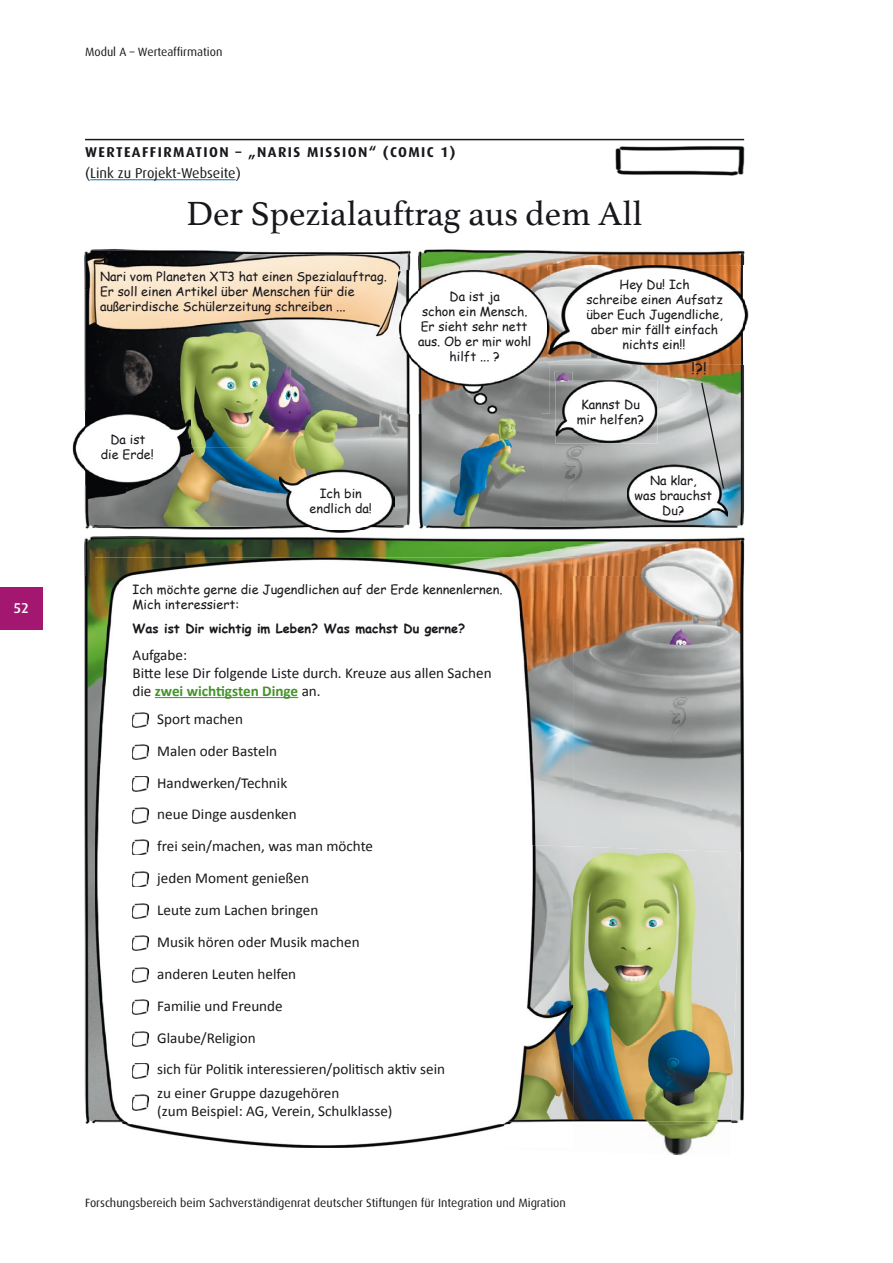
<style>
.page{position:relative;width:893px;height:1263px;background:#fff}
.page>*{position:absolute;margin:0;border:0;box-sizing:border-box;transform-origin:0 0}
.t1{font:35.25px "Athelas";color:#1a171c}
.t2{font:15.15px/18.1px "Calibri";color:#1a171c}
.t3{font:15.15px "Comic Sans MS";color:#1a171c}
.t4{font:700 14.25px "Dax";letter-spacing:.1em;color:#1a171c}
.t5{font:14.25px "Dax";color:#1a171c}
.t6{font:500 14.25px "Dax";color:#fff}
.t7{font:12.6px/15.1px "Comic Sans MS";color:#1a171c;text-align:center}
.t8{font:700 12.6px "Comic Sans MS";color:#1a171c}
.t9{font:12px "Dax";color:#1a171c}
.s1{font-weight:700;color:#43932a}
</style>
<div class="page">
<hr style="left:85px;top:139px;width:659px;height:1px;background:#1a171c">
<hr style="left:90px;top:179px;width:146px;height:1px;background:#0078a8">
<img style="left:84px;top:536px;width:660px;height:38px">
<img style="left:84px;top:574px;width:11px;height:550px">
<img style="left:731px;top:574px;width:13px;height:550px">
<img style="left:86px;top:538px;width:656px;height:38px">
<img style="left:86px;top:576px;width:9px;height:545px">
<img style="left:573px;top:576px;width:169px;height:273px">
<img style="left:738px;top:887px;width:4px;height:234px">
<img style="left:84px;top:249px;width:327px;height:39px">
<img style="left:84px;top:288px;width:40px;height:241px">
<img style="left:394px;top:414px;width:17px;height:114px">
<img style="left:124px;top:526px;width:155px;height:3px">
<img style="left:86px;top:250px;width:323px;height:39px">
<img style="left:86px;top:289px;width:40px;height:237px">
<img style="left:126px;top:336px;width:242px;height:111px">
<img style="left:368px;top:336px;width:41px;height:190px">
<img style="left:126px;top:447px;width:161px;height:79px">
<img style="left:287px;top:447px;width:82px;height:23px">
<img style="left:704px;top:365px;width:40px;height:163px">
<img style="left:418px;top:414px;width:40px;height:115px">
<img style="left:458px;top:527px;width:246px;height:2px">
<img style="left:420px;top:249px;width:323px;height:21px">
<img style="left:541px;top:365px;width:202px;height:162px">
<img style="left:420px;top:414px;width:121px;height:113px">
<img style="left:87px;top:254px;width:313px;height:82px">
<img style="left:73px;top:412px;width:118px;height:73px">
<img style="left:548px;top:265px;width:201px;height:100px">
<img style="left:556px;top:380px;width:101px;height:63px">
<img style="left:627px;top:465px;width:101px;height:57px">
<svg style="left:700px;top:382px;width:25px;height:108px;background:#b6bab8"></svg>
<img style="left:648px;top:1124px;width:69px;height:32px">
<img style="left:573px;top:1121px;width:158px;height:3px">
<img style="left:573px;top:925px;width:165px;height:196px">
<img style="left:573px;top:846px;width:168px;height:79px">
<img style="left:95px;top:1121px;width:409px;height:27px">
<img style="left:95px;top:557px;width:478px;height:304px">
<img style="left:95px;top:861px;width:54px;height:260px">
<img style="left:504px;top:844px;width:69px;height:282px">
<hr style="left:155px;top:697px;width:143px;height:1px;background:#43932a">
<img style="left:132px;top:1095px;width:16px;height:15px">
<img style="left:132px;top:1063px;width:16px;height:15px">
<img style="left:132px;top:1031px;width:16px;height:15px">
<img style="left:132px;top:999px;width:16px;height:15px">
<img style="left:132px;top:967px;width:16px;height:15px">
<img style="left:132px;top:935px;width:16px;height:15px">
<img style="left:132px;top:904px;width:16px;height:15px">
<img style="left:132px;top:872px;width:16px;height:15px">
<img style="left:132px;top:840px;width:16px;height:15px">
<img style="left:132px;top:808px;width:16px;height:15px">
<img style="left:132px;top:776px;width:16px;height:15px">
<img style="left:132px;top:744px;width:16px;height:15px">
<img style="left:132px;top:712px;width:16px;height:15px">
<img style="left:279px;top:470px;width:115px;height:62px">
<img style="left:399px;top:270px;width:150px;height:144px">
<img style="left:399px;top:270px;width:1px;height:66px">
<img style="left:548px;top:270px;width:1px;height:95px">
<img style="left:615px;top:146px;width:129px;height:30px">
<img style="left:554px;top:372px;width:18px;height:9px">
<svg style="left:556px;top:380px;width:16px;height:1px"></svg>
<img style="left:669px;top:629px;width:22px;height:15px">
<div style="left:0;top:588px;width:43px;height:42px;background:#a31770"></div>
<p class="t6" style="left:13px;top:600px;width:17px">52</p>
<p class="t9" style="left:85px;top:46px;width:139px">Modul A – Werteaffirmation</p>
<p class="t4" style="left:85px;top:144px;width:372px">WERTEAFFIRMATION – „NARIS MISSION“ (COMIC 1)</p>
<p class="t5" style="left:85px;top:166px;width:157px">(Link zu Projekt-Webseite)</p>
<h1 class="t1" style="left:186px;top:186px;width:457px">Der Spezialauftrag aus dem All</h1>
<p class="t7" style="left:100px;top:268px;width:288px;text-align:left">Nari vom Planeten XT3 hat einen Spezialauftrag.<br>Er soll einen Artikel über Menschen für die außerirdische Schülerzeitung schreiben ...</p>
<p class="t7" style="left:101px;top:431px;width:54px">Da ist die Erde!</p>
<p class="t7" style="left:310px;top:485px;width:64px">Ich bin endlich da!</p>
<p class="t7" style="left:418px;top:288px;width:115px">Da ist ja<br>schon ein Mensch.<br>Er sieht sehr nett aus. Ob er mir wohl hilft ... ?</p>
<p class="t7" style="left:133px;top:581px;width:371px;text-align:left">Ich möchte gerne die Jugendlichen auf der Erde kennenlernen.<br>Mich interessiert:</p>
<p class="t8" style="left:133px;top:619px;width:334px">Was ist Dir wichtig im Leben? Was machst Du gerne?</p>
<p class="t2" style="left:133px;top:645px;width:361px">Aufgabe:<br>Bitte lese Dir folgende Liste durch. Kreuze aus allen Sachen die <span class="s1">zwei wichtigsten Dinge</span> an.</p>
<p class="t2" style="left:157px;top:709px;width:87px">Sport machen</p>
<p class="t2" style="left:157px;top:741px;width:121px">Malen oder Basteln</p>
<p class="t2" style="left:157px;top:773px;width:132px">Handwerken/Technik</p>
<p class="t2" style="left:157px;top:805px;width:141px">neue Dinge ausdenken</p>
<p class="t2" style="left:157px;top:837px;width:217px">frei sein/machen, was man möchte</p>
<p class="t2" style="left:157px;top:868px;width:153px">jeden Moment genießen</p>
<p class="t2" style="left:157px;top:900px;width:163px">Leute zum Lachen bringen</p>
<p class="t2" style="left:157px;top:933px;width:204px">Musik hören oder Musik machen</p>
<p class="t2" style="left:157px;top:964px;width:141px">anderen Leuten helfen</p>
<p class="t2" style="left:157px;top:996px;width:127px">Familie und Freunde</p>
<p class="t2" style="left:157px;top:1028px;width:100px">Glaube/Religion</p>
<p class="t2" style="left:157px;top:1060px;width:289px">sich für Politik interessieren/politisch aktiv sein</p>
<p class="t2" style="left:157px;top:1083px;width:237px">zu einer Gruppe dazugehören<br>(zum Beispiel: AG, Verein, Schulklasse)</p>
<p class="t7" style="left:586px;top:276px;width:138px">Hey Du! Ich<br>schreibe einen Aufsatz über Euch Jugendliche, aber mir fällt einfach nichts ein!!</p>
<p class="t7" style="left:577px;top:396px;width:69px">Kannst Du mir helfen?</p>
<p class="t3" style="left:691px;top:357px;width:17px">!?!</p>
<p class="t7" style="left:635px;top:472px;width:79px">Na klar,<br>was brauchst<br>Du?</p>
<p class="t9" style="left:85px;top:1197px;width:482px">Forschungsbereich beim Sachverständigenrat deutscher Stiftungen für Integration und Migration</p>
</div>
